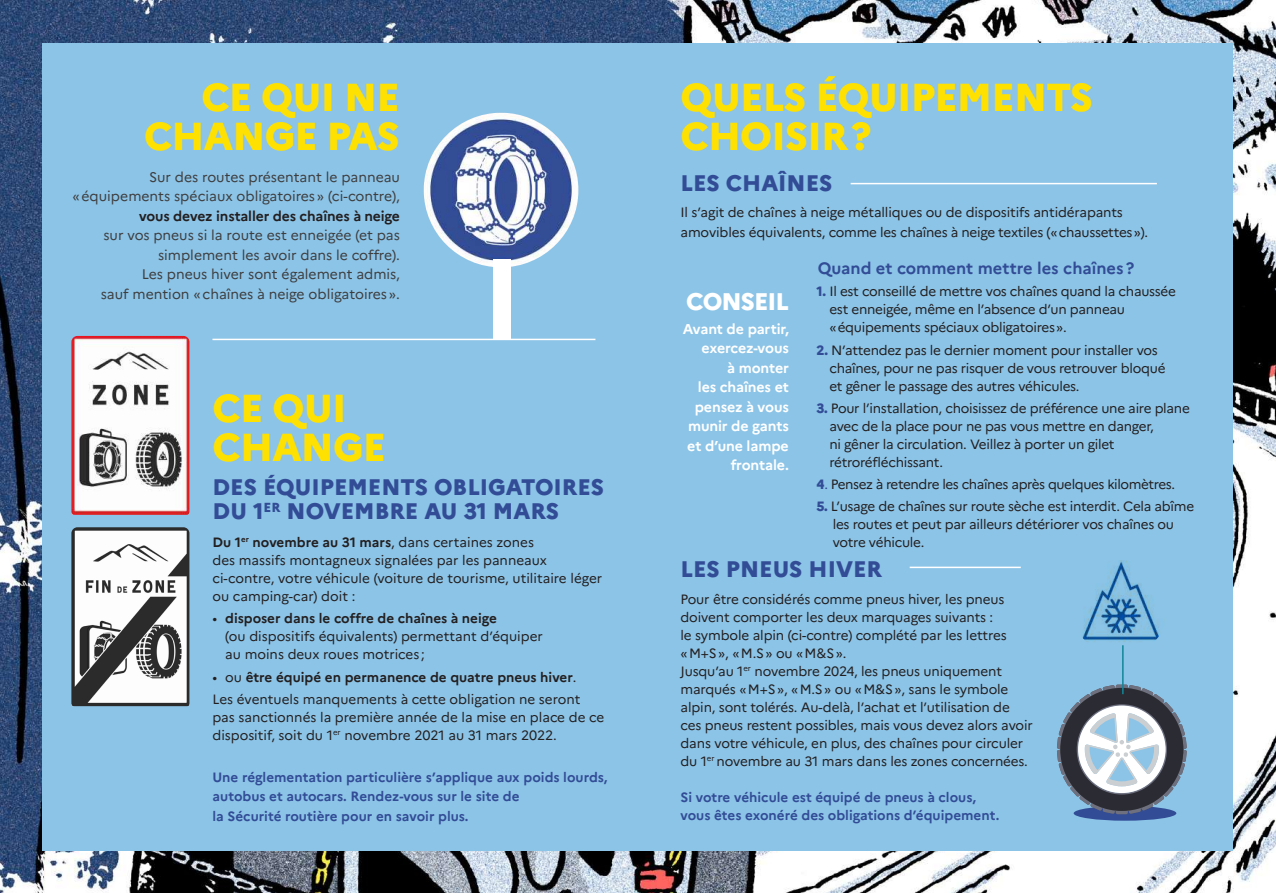
<style>
.page{position:relative;width:1276px;height:893px;background:#fff}
.page>*{position:absolute;margin:0;border:0;box-sizing:border-box;transform-origin:0 0}
.t1{font:800 38.85px/39px "Marianne";letter-spacing:-.02em;color:#ffe101}
.t2{font:800 24px "Marianne";letter-spacing:-.04em;color:#fff}
.t3{font:800 22.5px/24px "Marianne";color:#324c96}
.t4{font:700 16.5px "Marianne";color:#324c96}
.t5{font:700 14.25px/19.5px "Marianne";letter-spacing:-.01em;color:#fff;text-align:right}
.t6{font:13.95px/19.5px "Marianne";color:#3e3e3f;text-align:right}
.t7{font:700 13.95px "Marianne";letter-spacing:-.01em;color:#231f20}
.t8{font:13.5px/18px "Marianne";letter-spacing:-.015em;color:#231f20}
.t9{font:700 13.5px/19.5px "Marianne";color:#324c96}
.s1{font-weight:700}
.s2{font-weight:800;color:#324c96}
.s3{color:#324c96}
</style>
<div class="page">
<img style="left:0;top:0;width:1276px;height:893px">
<div style="left:43px;top:43px;width:1190px;height:807px;background:#8cc4e7"></div>
<img style="left:71px;top:336px;width:118px;height:179px">
<img style="left:71px;top:527px;width:118px;height:179px">
<img style="left:424px;top:113px;width:154px;height:154px;border-radius:77px">
<div style="left:493px;top:259px;width:17px;height:81px;background:#fff"></div>
<hr style="left:212px;top:339px;width:383px;height:1px;background:#fff">
<hr style="left:909px;top:567px;width:111px;height:1px;background:#fff">
<hr style="left:850px;top:183px;width:307px;height:1px;background:#fff">
<img style="left:1072px;top:560px;width:96px;height:96px;border-radius:48px">
<div style="left:1073px;top:806px;width:103px;height:15px;background:#324c96;border-radius:50%"></div>
<svg style="left:1057px;top:685px;width:129px;height:129px"></svg>
<hr style="left:1122px;top:645px;width:1px;height:49px;background:#128596">
<h1 class="t1" style="left:144px;top:78px;width:257px;text-align:right">CE QUI NE<br>CHANGE PAS</h1>
<p class="t6" style="left:72px;top:167px;width:329px">Sur des routes présentant le panneau «équipements spéciaux obligatoires» (ci-contre),</p>
<p class="t7" style="left:139px;top:207px;width:262px">vous devez installer des chaînes à neige</p>
<p class="t6" style="left:101px;top:225px;width:301px">sur vos pneus si la route est enneigée (et pas simplement les avoir dans le coffre).<br>Les pneus hiver sont également admis,<br>sauf mention «chaînes à neige obligatoires».</p>
<h1 class="t1" style="left:213px;top:389px;width:175px">CE QUI<br>CHANGE</h1>
<h3 class="t3" style="left:212px;top:475px;width:393px">DES ÉQUIPEMENTS OBLIGATOIRES<br>DU 1<sup>ER</sup> NOVEMBRE AU 31 MARS</h3>
<p class="t8" style="left:212px;top:533px;width:391px"><span class="s1">Du 1</span><sup>er</sup> <span class="s1">novembre au 31 mars</span>, dans certaines zones<br>des massifs montagneux signalées par les panneaux ci-contre, votre véhicule (voiture de tourisme, utilitaire léger ou camping-car) doit :</p>
<p class="t8" style="left:225px;top:609px;width:319px;text-indent:-13px">• <span class="s1">disposer dans le coffre de chaînes à neige<br></span>(ou dispositifs équivalents) permettant d’équiper au moins deux roues motrices ;</p>
<p class="t8" style="left:212px;top:666px;width:369px;line-height:22.2px">• ou <span class="s1">être équipé en permanence de quatre pneus hiver</span>.<br>Les éventuels manquements à cette obligation ne seront</p>
<p class="t8" style="left:212px;top:708px;width:393px">pas sanctionnés la première année de la mise en place de ce dispositif, soit du 1<sup>er</sup> novembre 2021 au 31 mars 2022.</p>
<p class="t9" style="left:212px;top:767px;width:396px">Une réglementation particulière s’applique aux poids lourds, autobus et autocars. Rendez-vous sur le site de<br>la Sécurité routière pour en savoir plus.</p>
<h1 class="t1" style="left:680px;top:78px;width:414px">QUELS ÉQUIPEMENTS<br>CHOISIR?</h1>
<h3 class="t3" style="left:680px;top:171px;width:153px">LES CHAÎNES</h3>
<p class="t8" style="left:680px;top:203px;width:469px;line-height:19.5px">Il s’agit de chaînes à neige métalliques ou de dispositifs antidérapants amovibles équivalents, comme les chaînes à neige textiles («chaussettes»).</p>
<p class="t4" style="left:817px;top:258px;width:318px">Quand et comment mettre les chaînes?</p>
<p class="t8" style="left:829px;top:282px;width:348px;text-indent:-13px"><span class="s2">1.</span> Il est conseillé de mettre vos chaînes quand la chaussée est enneigée, même en l’absence d’un panneau «équipements spéciaux obligatoires».</p>
<p class="t8" style="left:829px;top:341px;width:338px;text-indent:-13px"><span class="s2">2.</span> N’attendez pas le dernier moment pour installer vos chaînes, pour ne pas risquer de vous retrouver bloqué et gêner le passage des autres véhicules.</p>
<p class="t8" style="left:829px;top:399px;width:362px;text-indent:-13px"><span class="s2">3.</span> Pour l’installation, choisissez de préférence une aire plane avec de la place pour ne pas vous mettre en danger,<br>ni gêner la circulation. Veillez à porter un gilet rétroréfléchissant.</p>
<p class="t8" style="left:816px;top:475px;width:360px"><span class="s2">4</span><span class="s3">.</span> Pensez à retendre les chaînes après quelques kilomètres.</p>
<p class="t8" style="left:833px;top:497px;width:363px;text-indent:-16px"><span class="s2">5.</span> L’usage de chaînes sur route sèche est interdit. Cela abîme les routes et peut par ailleurs détériorer vos chaînes ou votre véhicule.</p>
<h3 class="t3" style="left:680px;top:557px;width:203px">LES PNEUS HIVER</h3>
<p class="t8" style="left:680px;top:590px;width:354px">Pour être considérés comme pneus hiver, les pneus doivent comporter les deux marquages suivants :<br>le symbole alpin (ci-contre) complété par les lettres «M+S», «M.S» ou «M&amp;S».<br>Jusqu’au 1<sup>er</sup> novembre 2024, les pneus uniquement marqués «M+S», «M.S» ou «M&amp;S», sans le symbole alpin, sont tolérés. Au-delà, l’achat et l’utilisation de ces pneus restent possibles, mais vous devez alors avoir dans votre véhicule, en plus, des chaînes pour circuler du 1<sup>er</sup> novembre au 31 mars dans les zones concernées.</p>
<p class="t9" style="left:680px;top:788px;width:320px;line-height:18px">Si votre véhicule est équipé de pneus à clous, vous êtes exonéré des obligations d’équipement.</p>
<h2 class="t2" style="left:686px;top:287px;width:104px">CONSEIL</h2>
<p class="t5" style="left:683px;top:319px;width:108px">Avant de partir, exercez-vous<br>à monter<br>les chaînes et pensez à vous munir de gants et d’une lampe frontale.</p>
</div>
